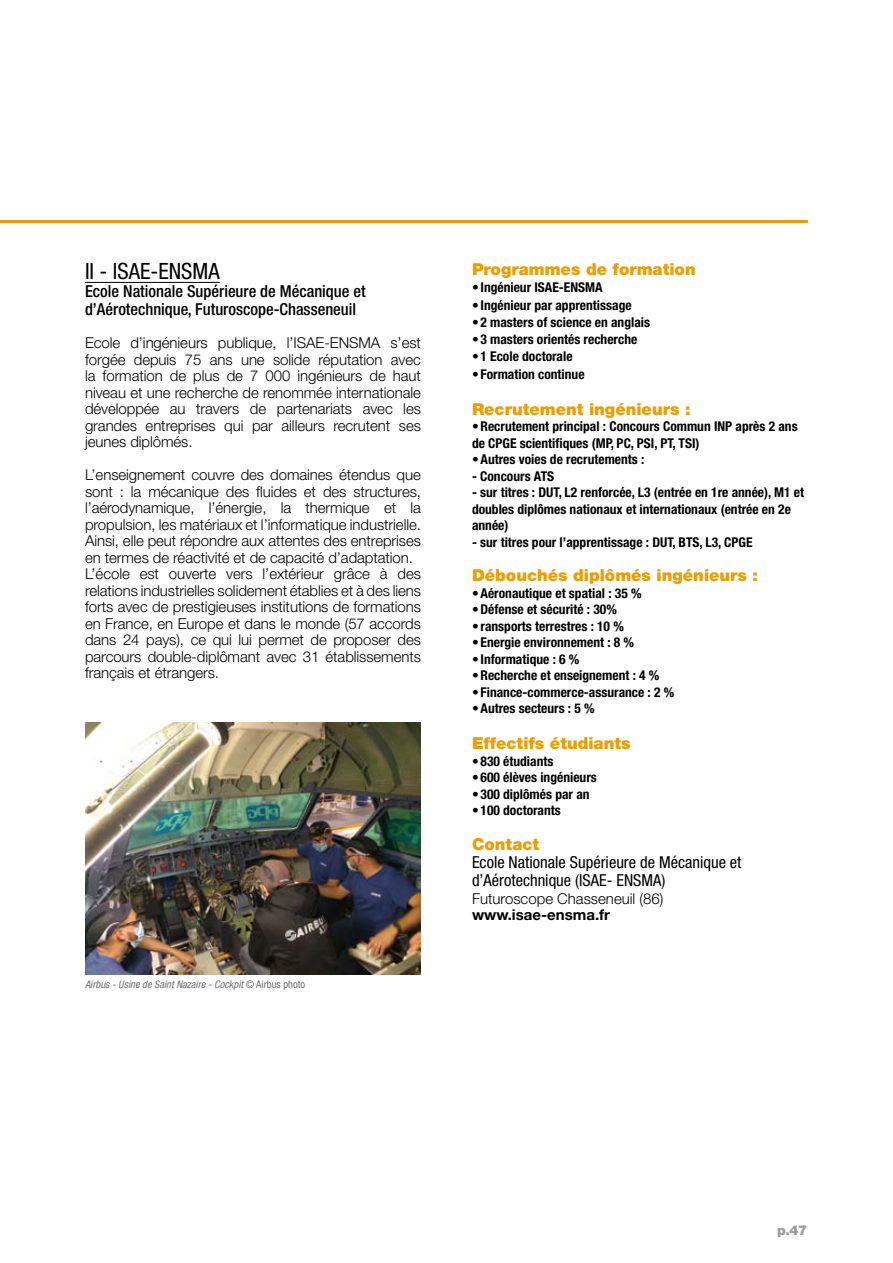
<style>
.page{position:relative;width:893px;height:1263px;background:#fff}
.page>*{position:absolute;margin:0;border:0;box-sizing:border-box;transform-origin:0 0}
.t1{font:condensed 22.5px "Helvetica Neue LT Std";color:#000}
.t2{font:900 16.5px "Helvetica Neue LT Std";color:#ee9c00}
.t3{font:500 condensed 16.5px/18px "Helvetica Neue LT Std";color:#000}
.t4{font:condensed 16.5px/18px "Helvetica Neue LT Std";color:#000}
.t5{font:300 15px/16.5px "Helvetica Neue LT Std";letter-spacing:-.005em;color:#000;text-align:justify}
.t6{font:700 15px "Helvetica Neue LT Std";color:#000}
.t7{font:700 condensed 13.5px/16.5px "Helvetica Neue LT Std";color:#000}
.t8{font:900 13.5px "Helvetica Neue LT Std";color:#9d9d9c}
.t9{font:italic condensed 10.5px "Helvetica Neue LT Std";color:#706f6f}
.s1{font-style:normal}
</style>
<div class="page">
<img style="left:85px;top:723px;width:336px;height:252px">
<hr style="left:85px;top:282px;width:135px;height:1px;background:#000">
<hr style="left:0;top:220px;width:808px;height:3px;background:#ee9c00">
<h1 class="t1" style="left:85px;top:258px;width:136px">II - ISAE-ENSMA</h1>
<p class="t3" style="left:85px;top:282px;width:282px">Ecole Nationale Supérieure de Mécanique et d’Aérotechnique, Futuroscope-Chasseneuil</p>
<p class="t5" style="left:85px;top:334px;width:337px">Ecole d’ingénieurs publique, l’ISAE-ENSMA s’est forgée depuis 75 ans une solide réputation avec la formation de plus de 7 000 ingénieurs de haut niveau et une recherche de renommée internationale développée au travers de partenariats avec les grandes entreprises qui par ailleurs recrutent ses jeunes diplômés.</p>
<p class="t5" style="left:85px;top:466px;width:337px;text-align:left">L’enseignement couvre des domaines étendus que sont : la mécanique des fluides et des structures, l’aérodynamique, l’énergie, la thermique et la propulsion, les matériaux et l’informatique industrielle.<br>Ainsi, elle peut répondre aux attentes des entreprises en termes de réactivité et de capacité d’adaptation.<br>L’école est ouverte vers l’extérieur grâce à des relations industrielles solidement établies et à des liens forts avec de prestigieuses institutions de formations en France, en Europe et dans le monde (57 accords dans 24 pays), ce qui lui permet de proposer des parcours double-diplômant avec 31 établissements français et étrangers.</p>
<p class="t9" style="left:85px;top:978px;width:222px">Airbus - Usine de Saint Nazaire - Cockpit <span class="s1">© Airbus photo</span></p>
<p class="t2" style="left:472px;top:259px;width:225px">Programmes de formation</p>
<p class="t7" style="left:472px;top:279px;width:132px">• Ingénieur ISAE-ENSMA</p>
<p class="t7" style="left:472px;top:296px;width:161px">• Ingénieur par apprentissage</p>
<p class="t7" style="left:472px;top:314px;width:180px">• 2 masters of science en anglais</p>
<p class="t7" style="left:472px;top:331px;width:167px">• 3 masters orientés recherche</p>
<p class="t7" style="left:472px;top:348px;width:102px">• 1 Ecole doctorale</p>
<p class="t7" style="left:472px;top:365px;width:114px">• Formation continue</p>
<p class="t2" style="left:472px;top:399px;width:220px">Recrutement ingénieurs :</p>
<p class="t7" style="left:472px;top:418px;width:327px">•Recrutement principal : Concours Commun INP après 2 ans de CPGE scientifiques (MP, PC, PSI, PT, TSI)</p>
<p class="t7" style="left:472px;top:451px;width:174px">•Autres voies de recrutements :</p>
<p class="t7" style="left:472px;top:467px;width:84px">- Concours ATS</p>
<p class="t7" style="left:472px;top:484px;width:334px">- sur titres : DUT, L2 renforcée, L3 (entrée en 1re année), M1 et doubles diplômes nationaux et internationaux (entrée en 2e année)</p>
<p class="t7" style="left:472px;top:533px;width:282px">- sur titres pour l’apprentissage : DUT, BTS, L3, CPGE</p>
<p class="t2" style="left:472px;top:565px;width:288px">Débouchés diplômés ingénieurs :</p>
<p class="t7" style="left:472px;top:584px;width:171px">•Aéronautique et spatial : 35 %</p>
<p class="t7" style="left:472px;top:601px;width:146px">•Défense et sécurité : 30%</p>
<p class="t7" style="left:472px;top:617px;width:153px">• ransports terrestres : 10 %</p>
<p class="t7" style="left:472px;top:634px;width:164px">• Energie environnement : 8 %</p>
<p class="t7" style="left:472px;top:650px;width:109px">• Informatique : 6 %</p>
<p class="t7" style="left:472px;top:667px;width:189px">•Recherche et enseignement : 4 %</p>
<p class="t7" style="left:472px;top:683px;width:204px">• Finance-commerce-assurance : 2 %</p>
<p class="t7" style="left:472px;top:700px;width:124px">•Autres secteurs : 5 %</p>
<p class="t2" style="left:472px;top:733px;width:160px">Effectifs étudiants</p>
<p class="t7" style="left:472px;top:752px;width:83px">• 830 étudiants</p>
<p class="t7" style="left:472px;top:769px;width:126px">• 600 élèves ingénieurs</p>
<p class="t7" style="left:472px;top:785px;width:119px">• 300 diplômés par an</p>
<p class="t7" style="left:472px;top:802px;width:90px">• 100 doctorants</p>
<p class="t2" style="left:472px;top:834px;width:69px">Contact</p>
<p class="t4" style="left:472px;top:853px;width:271px">Ecole Nationale Supérieure de Mécanique et d’Aérotechnique (ISAE- ENSMA)</p>
<p class="t5" style="left:472px;top:890px;width:193px">Futuroscope Chasseneuil (86)</p>
<p class="t6" style="left:472px;top:905px;width:139px">www.isae-ensma.fr</p>
<p class="t8" style="left:777px;top:1222px;width:32px">p.47</p>
</div>
